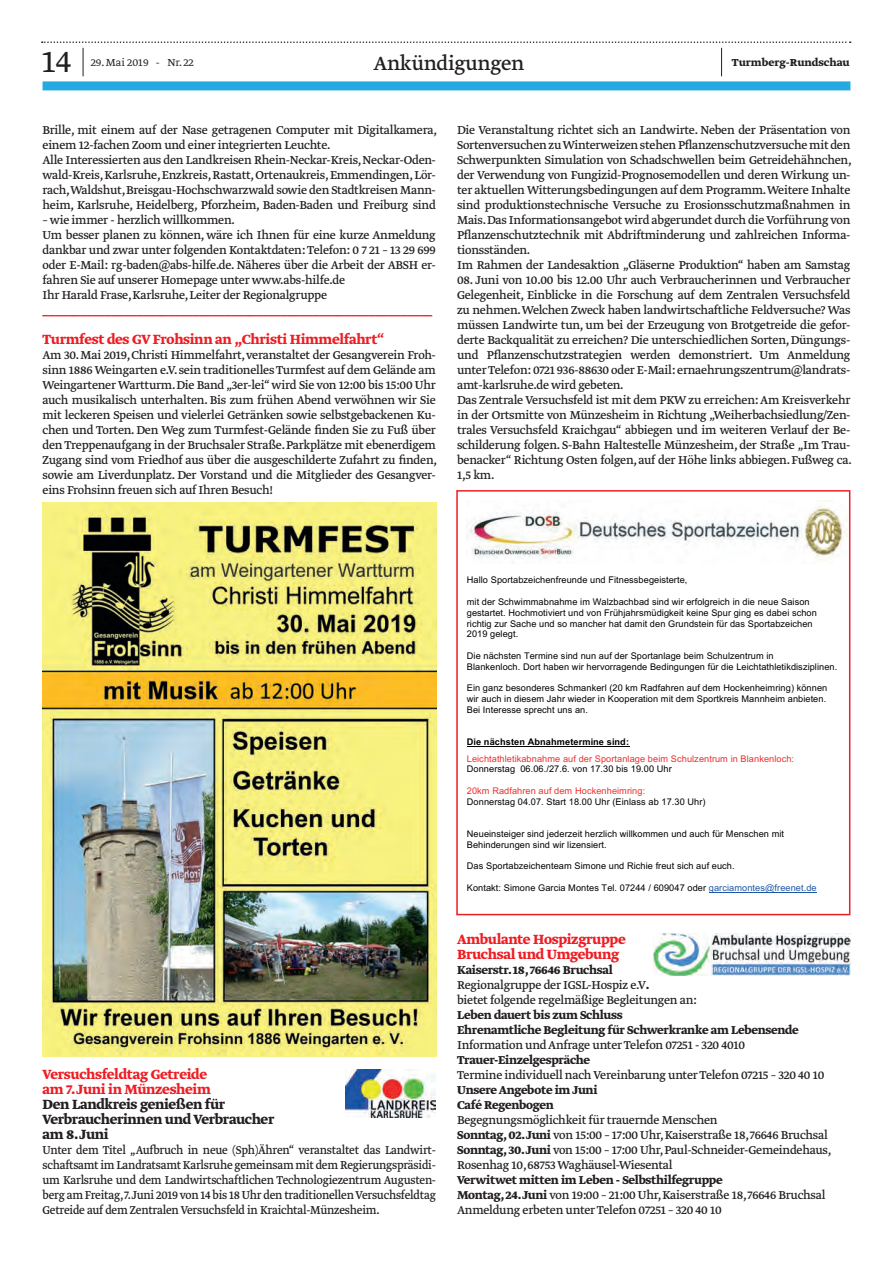
<style>
.page{position:relative;width:893px;height:1263px;background:#fff}
.page>*{position:absolute;margin:0;border:0;box-sizing:border-box;transform-origin:0 0}
.t1{font:300 36px "Greta Text Std";color:#231f20}
.t2{font:22.5px "Greta Text Std";letter-spacing:-.015em;color:#231f20}
.t3{font:700 15.75px/15px "Greta Text Std";letter-spacing:-.02em;color:#ee1d23}
.t4{font:700 15.75px/15px "Greta Text Std";letter-spacing:-.02em;color:#231f20}
.t5{font:13.5px/15px "Greta Text Std";letter-spacing:-.02em;color:#231f20}
.t6{font:13.5px/15px "Greta Text Std";letter-spacing:-.02em;color:#231f20;text-align:justify;scale:.92 1}
.t7{font:700 13.5px/15px "Greta Text Std";letter-spacing:-.02em;color:#231f20}
.t8{font:700 13.5px "Greta Text Std";color:#ee1d23}
.t9{font:700 12px "Greta Text Std";color:#231f20}
.t10{font:300 12px "Greta Text Std";color:#231f20}
.t11{font:9.15px/10.8px "Arial";letter-spacing:.01em;color:#000001}
.t12{font:9.15px "Arial";letter-spacing:.01em;color:#ee2f2d}
.t13{font:700 9.15px "Arial";letter-spacing:.01em;color:#000001}
.s1{color:#1e56a6}
.s2{font-weight:700}
</style>
<div class="page">
<div style="left:43px;top:81px;width:807px;height:9px;background:#24aae1"></div>
<svg style="left:42px;top:41px;width:809px;height:35px"></svg>
<img style="left:43px;top:503px;width:393px;height:554px">
<img style="left:345px;top:1069px;width:91px;height:49px">
<img style="left:653px;top:933px;width:197px;height:42px">
<hr style="left:467px;top:746px;width:162px;height:1px;background:#000001">
<hr style="left:709px;top:892px;width:108px;height:1px;background:#1e56a6">
<img style="left:467px;top:501px;width:380px;height:63px">
<div style="left:456px;top:490px;width:394px;height:425px;border:2px solid #ee1d23"></div>
<h1 class="t1" style="left:42px;top:41px;width:32px">14</h1>
<p class="t10" style="left:91px;top:56px;width:104px">29. Mai 2019 - Nr. 22</p>
<h2 class="t2" style="left:374px;top:50px;width:152px">Ankündigungen</h2>
<p class="t9" style="left:732px;top:56px;width:119px">Turmberg-Rundschau</p>
<p class="t5" style="left:43px;top:123px;width:396px">Brille, mit einem auf der Nase getragenen Computer mit Digitalkamera, einem 12-fachen Zoom und einer integrierten Leuchte.<br>Alle Interessierten aus den Landkreisen Rhein-Neckar-Kreis, Neckar-Oden&shy;wald-Kreis, Karlsruhe, Enzkreis, Rastatt, Ortenaukreis, Emmendingen, Lör&shy;rach,Waldshut,Breisgau-Hochschwarzwald sowie den Stadtkreisen Mann&shy;heim, Karlsruhe, Heidelberg, Pforzheim, Baden-Baden und Freiburg sind</p>
<p class="t5" style="left:43px;top:213px;width:395px">– wie immer - herzlich willkommen.<br>Um besser planen zu können, wäre ich Ihnen für eine kurze Anmeldung dankbar und zwar unter folgenden Kontaktdaten: Telefon: 0 7 21 – 13 29 699 oder E-Mail: rg-baden@abs-hilfe.de. Näheres über die Arbeit der ABSH er&shy;fahren Sie auf unserer Homepage unter www.abs-hilfe.de<br>Ihr Harald Frase, Karlsruhe, Leiter der Regionalgruppe</p>
<p class="t8" style="left:43px;top:302px;width:391px">______________________________________________________________</p>
<p class="t3" style="left:43px;top:332px;width:343px">Turmfest des GV Frohsinn an „Christi Himmelfahrt“</p>
<p class="t5" style="left:43px;top:348px;width:396px;text-align:justify">Am 30. Mai 2019, Christi Himmelfahrt, veranstaltet der Gesangverein Froh&shy;sinn 1886 Weingarten e.V. sein traditionelles Turmfest auf dem Gelände am Weingartener Wartturm. Die Band „3er-lei“ wird Sie von 12:00 bis 15:00 Uhr auch musikalisch unterhalten. Bis zum frühen Abend verwöhnen wir Sie mit leckeren Speisen und vielerlei Getränken sowie selbstgebackenen Ku&shy;chen und Torten. Den Weg zum Turmfest-Gelände finden Sie zu Fuß über den Treppenaufgang in der Bruchsaler Straße. Parkplätze mit ebenerdigem Zugang sind vom Friedhof aus über die ausgeschilderte Zufahrt zu finden, sowie am Liverdunplatz. Der Vorstand und die Mitglieder des Gesangver&shy;eins Frohsinn freuen sich auf Ihren Besuch!</p>
<p class="t5" style="left:457px;top:123px;width:396px">Die Veranstaltung richtet sich an Landwirte. Neben der Präsentation von Sortenversuchen zu Winterweizen stehen Pflanzenschutzversuche mit den Schwerpunkten Simulation von Schadschwellen beim Getreidehähnchen, der Verwendung von Fungizid-Prognosemodellen und deren Wirkung un&shy;ter aktuellen Witterungsbedingungen auf dem Programm.Weitere Inhalte sind produktionstechnische Versuche zu Erosionsschutzmaßnahmen in Mais. Das Informationsangebot wird abgerundet durch die Vorführung von Pflanzenschutztechnik mit Abdriftminderung und zahlreichen Informa&shy;tionsständen.<br>Im Rahmen der Landesaktion „Gläserne Produktion“ haben am Samstag</p>
<p class="t5" style="left:457px;top:273px;width:396px">08. Juni von 10.00 bis 12.00 Uhr auch Verbraucherinnen und Verbraucher Gelegenheit, Einblicke in die Forschung auf dem Zentralen Versuchsfeld zu nehmen. Welchen Zweck haben landwirtschaftliche Feldversuche? Was müssen Landwirte tun, um bei der Erzeugung von Brotgetreide die gefor&shy;derte Backqualität zu erreichen? Die unterschiedlichen Sorten, Düngungs&shy;und Pflanzenschutzstrategien werden demonstriert. Um Anmeldung unter Telefon: 0721 936-88630 oder E-Mail: ernaehrungszentrum@landrats&shy;amt-karlsruhe.de wird gebeten.<br>Das Zentrale Versuchsfeld ist mit dem PKW zu erreichen: Am Kreisverkehr in der Ortsmitte von Münzesheim in Richtung „Weiherbachsiedlung/Zen&shy;trales Versuchsfeld Kraichgau“ abbiegen und im weiteren Verlauf der Be&shy;schilderung folgen. S-Bahn Haltestelle Münzesheim, der Straße „Im Trau&shy;benacker“ Richtung Osten folgen, auf der Höhe links abbiegen. Fußweg ca.<br>1,5 km.</p>
<p class="t3" style="left:43px;top:1067px;width:170px">Versuchsfeldtag Getreide am 7. Juni in Münzesheim</p>
<p class="t4" style="left:43px;top:1097px;width:233px">Den Landkreis genießen für<br>Verbraucherinnen und Verbraucher am 8. Juni</p>
<p class="t6" style="left:43px;top:1143px;width:429px">Unter dem Titel „Aufbruch in neue (Sph)Ähren“ veranstaltet das Landwirt&shy;schaftsamt im Landratsamt Karlsruhe gemeinsam mit dem Regierungspräsidi&shy;um Karlsruhe und dem Landwirtschaftlichen Technologiezentrum Augusten&shy;berg am Freitag,7.Juni 2019 von 14 bis 18 Uhr den traditionellen Versuchsfeldtag Getreide auf dem Zentralen Versuchsfeld in Kraichtal-Münzesheim.</p>
<p class="t11" style="left:467px;top:575px;width:222px">Hallo Sportabzeichenfreunde und Fitnessbegeisterte,</p>
<p class="t11" style="left:467px;top:596px;width:352px">mit der Schwimmabnahme im Walzbachbad sind wir erfolgreich in die neue Saison gestartet. Hochmotiviert und von Frühjahrsmüdigkeit keine Spur ging es dabei schon richtig zur Sache und so mancher hat damit den Grundstein für das Sportabzeichen 2019 gelegt.</p>
<p class="t11" style="left:467px;top:650px;width:372px">Die nächsten Termine sind nun auf der Sportanlage beim Schulzentrum in<br>Blankenloch. Dort haben wir hervorragende Bedingungen für die Leichtathletikdisziplinen.</p>
<p class="t11" style="left:467px;top:682px;width:362px;text-align:justify">Ein ganz besonderes Schmankerl (20 km Radfahren auf dem Hockenheimring) können wir auch in diesem Jahr wieder in Kooperation mit dem Sportkreis Mannheim anbieten.<br>Bei Interesse sprecht uns an.</p>
<p class="t13" style="left:467px;top:735px;width:164px">Die nächsten Abnahmetermine sind:</p>
<p class="t12" style="left:467px;top:752px;width:329px">Leichtathletikabnahme auf der Sportanlage beim Schulzentrum in Blankenloch:</p>
<p class="t11" style="left:467px;top:764px;width:207px">Donnerstag 06.06./27.6. von 17.30 bis 19.00 Uhr</p>
<p class="t12" style="left:467px;top:784px;width:180px">20km Radfahren auf dem Hockenheimring:</p>
<p class="t11" style="left:467px;top:796px;width:240px">Donnerstag 04.07. Start 18.00 Uhr (Einlass ab 17.30 Uhr)</p>
<p class="t11" style="left:467px;top:828px;width:319px">Neueinsteiger sind jederzeit herzlich willkommen und auch für Menschen mit<br>Behinderungen sind wir lizensiert.</p>
<p class="t11" style="left:467px;top:860px;width:269px">Das Sportabzeichenteam Simone und Richie freut sich auf euch.</p>
<p class="t11" style="left:467px;top:882px;width:351px">Kontakt: Simone Garcia Montes Tel. 07244 / 609047 oder <span class="s1">garciamontes@freenet.de</span></p>
<p class="t3" style="left:457px;top:932px;width:170px">Ambulante Hospizgruppe<br>Bruchsal und Umgebung</p>
<p class="t5" style="left:457px;top:963px;width:241px"><span class="s2">Kaiserstr. 18, 76646 Bruchsal<br></span>Regionalgruppe der IGSL-Hospiz e.V<span class="s2">.<br></span>bietet folgende regelmäßige Begleitungen an:</p>
<p class="t7" style="left:457px;top:1008px;width:343px">Leben dauert bis zum Schluss<br>Ehrenamtliche Begleitung für Schwerkranke am Lebensende</p>
<p class="t5" style="left:457px;top:1038px;width:290px">Information und Anfrage unter Telefon 07251 - 320 4010</p>
<p class="t7" style="left:457px;top:1053px;width:135px">Trauer-Einzelgespräche</p>
<p class="t5" style="left:457px;top:1068px;width:369px">Termine individuell nach Vereinbarung unter Telefon 07215 – 320 40 10</p>
<p class="t7" style="left:457px;top:1083px;width:142px">Unsere Angebote im Juni<br>Café Regenbogen</p>
<p class="t5" style="left:457px;top:1113px;width:376px">Begegnungsmöglichkeit für trauernde Menschen<br><span class="s2">Sonntag, 02. Juni</span> von 15:00 – 17:00 Uhr, Kaiserstraße 18, 76646 Bruchsal <span class="s2">Sonntag, 30. Juni</span> von 15:00 – 17:00 Uhr, Paul-Schneider-Gemeindehaus, Rosenhag 10, 68753 Waghäusel-Wiesental</p>
<p class="t5" style="left:457px;top:1173px;width:370px"><span class="s2">Verwitwet mitten im Leben - Selbsthilfegruppe<br>Montag, 24. Juni</span> von 19:00 – 21:00 Uhr, Kaiserstraße 18, 76646 Bruchsal<br>Anmeldung erbeten unter Telefon 07251 – 320 40 10</p>
</div>
